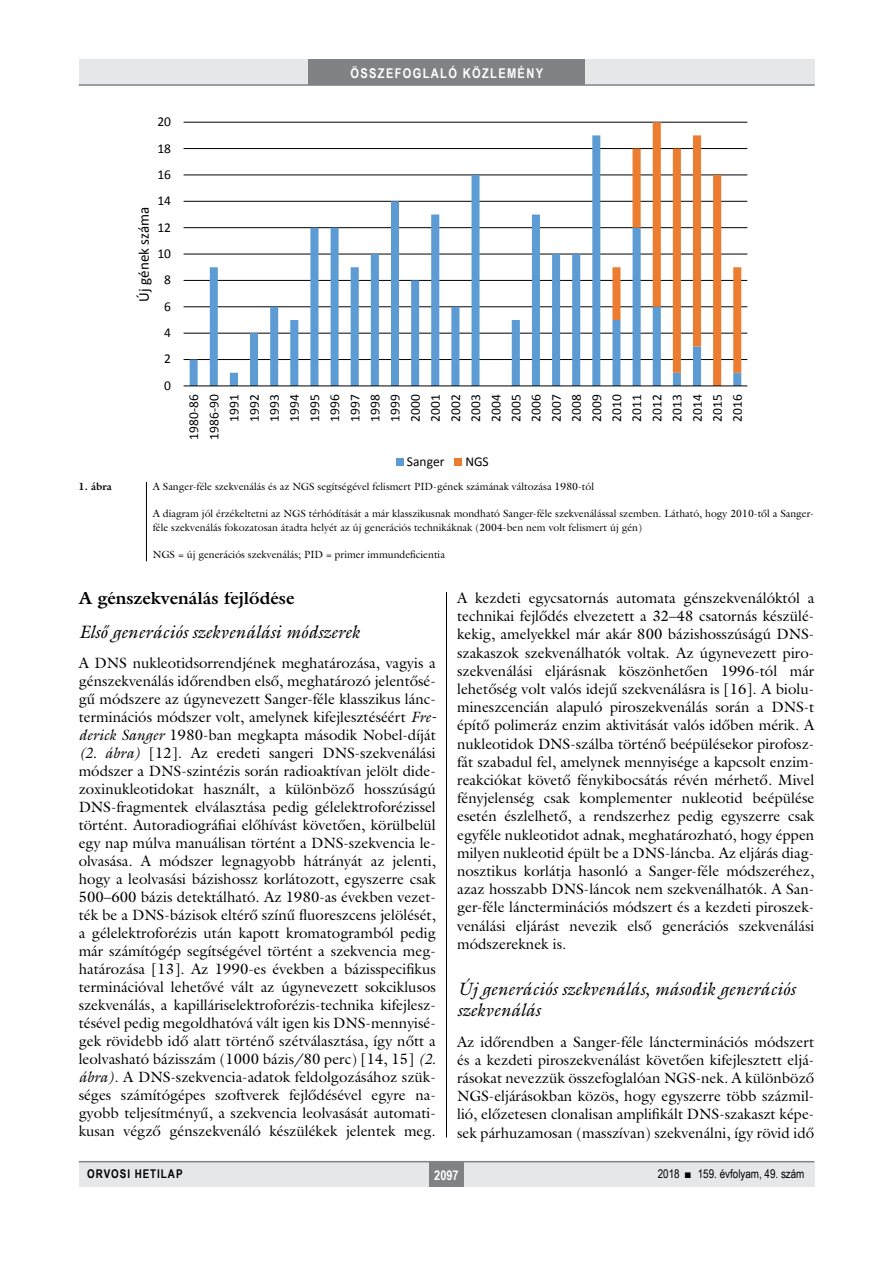
<style>
.page{position:relative;width:893px;height:1263px;background:#fff}
.page>*{position:absolute;margin:0;border:0;box-sizing:border-box;transform-origin:0 0}
.alcimkurziv{font:italic 18px/21.8px "Galliard Reg";color:#000}
.alcimbold{font:700 18px "Galliard Reg";color:#000}
.Body_tompa{font:15px/18px "Galliard Reg";color:#000;text-align:justify}
.t1{font:15px "Calibri";color:#000}
.t2{font:13.5px/20.1px "Calibri";color:#000;text-align:right}
.t3{font:700 13.5px "Arial Narrow";letter-spacing:.1em;color:#fff}
.t4{font:12px "Arial Narrow";color:#000}
.t5{font:700 12px "Arial Narrow";letter-spacing:.08em;color:#000}
.kepalairas2{font:10.5px/13.5px "Galliard Reg";color:#000}
.kepalairas1{font:700 10.5px "Galliard Reg";color:#000}
.s1{font-style:italic}
</style>
<div class="page">
<div style="left:79px;top:1161px;width:735px;height:25px;background:#e6e7e8"></div>
<div style="left:429px;top:1161px;width:34px;height:25px;background:#808285"></div>
<hr style="left:79px;top:1161px;width:735px;height:1px;background:#808285">
<div style="left:79px;top:60px;width:735px;height:25px;background:#e6e7e8"></div>
<div style="left:308px;top:60px;width:277px;height:25px;background:#808285"></div>
<hr style="left:79px;top:84px;width:736px;height:2px;background:#808285">
<hr style="left:446px;top:111px;width:1px;height:1026px;background:#000">
<div style="left:79px;top:111px;width:735px;height:371px;background:#fff"></div>
<hr style="left:184px;top:359px;width:563px;height:1px;background:#000">
<hr style="left:184px;top:333px;width:563px;height:1px;background:#000">
<hr style="left:184px;top:306px;width:563px;height:1px;background:#000">
<hr style="left:184px;top:280px;width:563px;height:1px;background:#000">
<hr style="left:184px;top:254px;width:563px;height:1px;background:#000">
<hr style="left:184px;top:227px;width:563px;height:1px;background:#000">
<hr style="left:184px;top:201px;width:563px;height:1px;background:#000">
<hr style="left:184px;top:175px;width:563px;height:1px;background:#000">
<hr style="left:184px;top:148px;width:563px;height:1px;background:#000">
<hr style="left:184px;top:122px;width:563px;height:1px;background:#000">
<svg style="left:190px;top:135px;width:422px;height:251px"></svg>
<svg style="left:612px;top:122px;width:129px;height:264px"></svg>
<hr style="left:184px;top:386px;width:563px;height:1px;background:#000">
<div style="left:396px;top:458px;width:8px;height:8px;background:#5c9bd3"></div>
<div style="left:455px;top:458px;width:7px;height:8px;background:#ec7c30"></div>
<hr style="left:146px;top:482px;width:1px;height:79px;background:#000">
<p class="t2" style="left:157px;top:112px;width:15px">20</p>
<p class="t2" style="left:157px;top:138px;width:15px">18</p>
<p class="t2" style="left:157px;top:164px;width:15px">16</p>
<p class="t2" style="left:157px;top:191px;width:15px">14</p>
<p class="t1" style="left:134px;top:301px;width:96px;rotate:-90deg">Új gének száma</p>
<p class="t2" style="left:157px;top:217px;width:15px">12</p>
<p class="t2" style="left:157px;top:243px;width:15px">10</p>
<p class="t2" style="left:164px;top:270px;width:8px">8</p>
<p class="t2" style="left:164px;top:296px;width:8px">6</p>
<p class="t2" style="left:164px;top:323px;width:8px">4</p>
<p class="t2" style="left:164px;top:349px;width:8px">2</p>
<p class="t2" style="left:164px;top:375px;width:8px">0</p>
<p class="t3" style="left:350px;top:63px;width:194px">ÖSSZEFOGLALÓ KÖZLEMÉNY</p>
<p class="t2" style="left:184px;top:440px;width:47px;rotate:-90deg">1980-86<br>1986-90<br>1991<br>1992<br>1993<br>1994<br>1995<br>1996<br>1997<br>1998<br>1999<br>2000<br>2001<br>2002<br>2003<br>2004<br>2005<br>2006<br>2007<br>2008<br>2009<br>2010<br>2011<br>2012<br>2013<br>2014<br>2015<br>2016</p>
<p class="t2" style="left:407px;top:451px;width:39px">Sanger</p>
<p class="t2" style="left:465px;top:451px;width:25px">NGS</p>
<p class="kepalairas1" style="left:78px;top:480px;width:35px">1. ábra</p>
<p class="kepalairas2" style="left:153px;top:480px;width:443px">A Sanger-féle szekvenálás és az NGS segítségével felismert PID-gének számának változása 1980-tól</p>
<p class="kepalairas2" style="left:153px;top:507px;width:663px">A diagram jól érzékeltetni az NGS térhódítását a már klasszikusnak mondható Sanger-féle szekvenálással szemben. Látható, hogy 2010-től a Sanger&shy;féle szekvenálás fokozatosan átadta helyét az új generációs technikáknak (2004-ben nem volt felismert új gén)</p>
<p class="kepalairas2" style="left:153px;top:547px;width:294px">NGS = új generációs szekvenálás; PID = primer immundeficientia</p>
<p class="alcimbold" style="left:79px;top:586px;width:217px">A génszekvenálás fejlődése</p>
<p class="alcimkurziv" style="left:79px;top:620px;width:283px">Első generációs szekvenálási módszerek</p>
<p class="Body_tompa" style="left:79px;top:653px;width:359px">A DNS nukleotidsorrendjének meghatározása, vagyis a génszekvenálás időrendben első, meghatározó jelentősé&shy;gű módszere az úgynevezett Sanger-féle klasszikus lánc&shy;terminációs módszer volt, amelynek kifejlesztéséért <span class="s1">Fre&shy;derick Sanger</span> 1980-ban megkapta második Nobel-díját <span class="s1">(2. ábra)</span> [12]. Az eredeti sangeri DNS-szekvenálási módszer a DNS-szintézis során radioaktívan jelölt dide&shy;zoxinukleotidokat használt, a különböző hosszúságú DNS-fragmentek elválasztása pedig gélelektroforézissel történt. Autoradiográfiai előhívást követően, körülbelül egy nap múlva manuálisan történt a DNS-szekvencia le&shy;olvasása. A módszer legnagyobb hátrányát az jelenti, hogy a leolvasási bázishossz korlátozott, egyszerre csak 500–600 bázis detektálható. Az 1980-as években vezet&shy;ték be a DNS-bázisok eltérő színű fluoreszcens jelölését, a gélelektroforézis után kapott kromatogramból pedig már számítógép segítségével történt a szekvencia meg&shy;határozása [13]. Az 1990-es években a bázisspecifikus terminációval lehetővé vált az úgynevezett sokciklusos szekvenálás, a kapilláriselektroforézis-technika kifejlesz&shy;tésével pedig megoldhatóvá vált igen kis DNS-mennyisé&shy;gek rövidebb idő alatt történő szétválasztása, így nőtt a leolvasható bázisszám (1000 bázis/80 perc) [14, 15] <span class="s1">(2. ábra)</span>. A DNS-szekvencia-adatok feldolgozásához szük&shy;séges számítógépes szoftverek fejlődésével egyre na&shy;gyobb teljesítményű, a szekvencia leolvasását automati&shy;kusan végző génszekvenáló készülékek jelentek meg.</p>
<p class="Body_tompa" style="left:457px;top:588px;width:359px">A kezdeti egycsatornás automata génszekvenálóktól a technikai fejlődés elvezetett a 32–48 csatornás készülé&shy;kekig, amelyekkel már akár 800 bázishosszúságú DNS&shy;szakaszok szekvenálhatók voltak. Az úgynevezett piro&shy;szekvenálási eljárásnak köszönhetően 1996-tól már lehetőség volt valós idejű szekvenálásra is [16]. A biolu&shy;mineszcencián alapuló piroszekvenálás során a DNS-t építő polimeráz enzim aktivitását valós időben mérik. A nukleotidok DNS-szálba történő beépülésekor pirofosz&shy;fát szabadul fel, amelynek mennyisége a kapcsolt enzim&shy;reakciókat követő fénykibocsátás révén mérhető. Mivel fényjelenség csak komplementer nukleotid beépülése esetén észlelhető, a rendszerhez pedig egyszerre csak egyféle nukleotidot adnak, meghatározható, hogy éppen milyen nukleotid épült be a DNS-láncba. Az eljárás diag&shy;nosztikus korlátja hasonló a Sanger-féle módszeréhez, azaz hosszabb DNS-láncok nem szekvenálhatók. A San&shy;ger-féle láncterminációs módszert és a kezdeti piroszek&shy;venálási eljárást nevezik első generációs szekvenálási módszereknek is.</p>
<p class="alcimkurziv" style="left:457px;top:977px;width:340px">Új generációs szekvenálás, második generációs szekvenálás</p>
<p class="Body_tompa" style="left:457px;top:1032px;width:359px">Az időrendben a Sanger-féle láncterminációs módszert és a kezdeti piroszekvenálást követően kifejlesztett eljá&shy;rásokat nevezzük összefoglalóan NGS-nek. A különböző NGS-eljárásokban közös, hogy egyszerre több százmil&shy;lió, előzetesen clonalisan amplifikált DNS-szakaszt képe&shy;sek párhuzamosan (masszívan) szekvenálni, így rövid idő</p>
<p class="t5" style="left:87px;top:1165px;width:97px">ORVOSI HETILAP</p>
<p class="t3" style="left:434px;top:1165px;width:26px">2097</p>
<p class="t4" style="left:658px;top:1165px;width:148px">2018 ■ 159. évfolyam, 49. szám</p>
</div>
